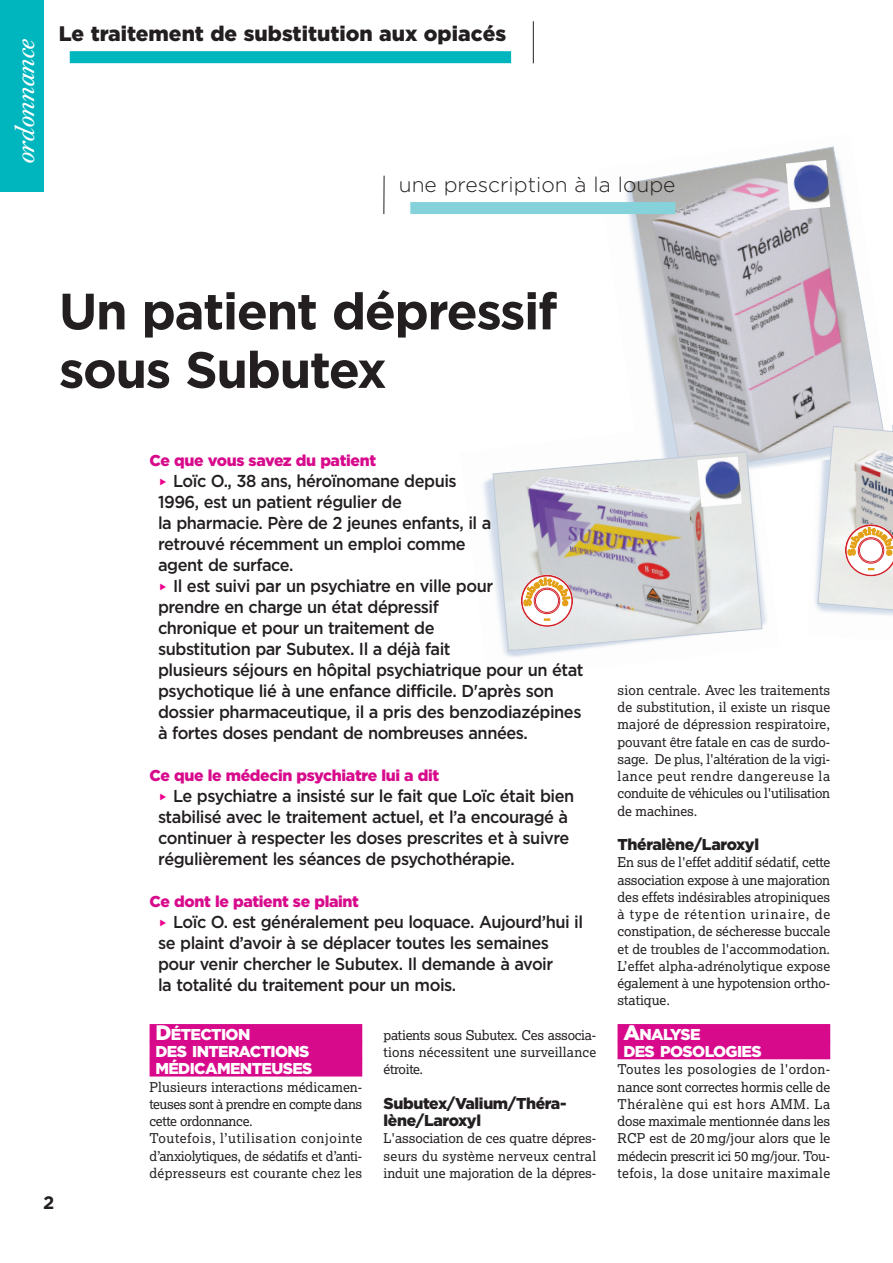
<style>
.page{position:relative;width:893px;height:1263px;background:#fff}
.page>*{position:absolute;margin:0;border:0;box-sizing:border-box;transform-origin:0 0}
.t1{font:700 51px/58.5px "Gotham";letter-spacing:-.03em;color:#231f20}
.t2{font:italic 27px "Bodoni Old Face BE";color:#fff}
.t3{font:900 21px "Gotham";color:#231f20}
.t4{font:300 21px "Gotham";color:#231f20}
.t5{font:700 18px "Gotham";color:#231f20}
.t6{font:500 17.25px/21px "Gotham";letter-spacing:-.03em;color:#231f20;scale:.95 1}
.t7{font:900 15.75px "Gotham";letter-spacing:-.02em;color:#d80a8c}
.t8{font:900 15.75px/17.2px "Gotham";letter-spacing:-.04em;color:#fff}
.t9{font:900 15.75px/17.2px "Gotham";letter-spacing:-.02em;color:#231f20}
.t10{font:13.5px/17.2px "Lexia Da Ma";letter-spacing:-.005em;color:#231f20;text-align:justify}
.s1{color:#ec008c}
.s2{font-size:21px}
</style>
<div class="page">
<div style="left:149px;top:1024px;width:213px;height:18px;background:#d80a8c"></div>
<div style="left:149px;top:1041px;width:213px;height:18px;background:#d80a8c"></div>
<div style="left:149px;top:1059px;width:213px;height:18px;background:#d80a8c"></div>
<div style="left:0;top:0;width:43px;height:191px;background:#00b6be"></div>
<svg style="left:629px;top:147px;width:254px;height:322px"></svg>
<div style="left:410px;top:202px;width:265px;height:12px;background:#86d2da"></div>
<hr style="left:383px;top:176px;width:1px;height:38px;background:#231f20">
<svg style="left:492px;top:451px;width:270px;height:200px;background:#d5d3d5"></svg>
<img style="left:697px;top:457px;width:44px;height:50px">
<img style="left:785px;top:160px;width:45px;height:50px">
<svg style="left:521px;top:575px;width:52px;height:52px"></svg>
<svg style="left:817px;top:426px;width:75px;height:190px"></svg>
<div style="left:70px;top:51px;width:441px;height:12px;background:#00b6be"></div>
<hr style="left:533px;top:21px;width:1px;height:42px;background:#231f20">
<div style="left:617px;top:1024px;width:213px;height:18px;background:#d80a8c"></div>
<div style="left:617px;top:1041px;width:213px;height:18px;background:#d80a8c"></div>
<h2 class="t2" style="left:14px;top:165px;width:128px;rotate:-90deg">ordonnance</h2>
<h3 class="t3" style="left:59px;top:26px;width:449px">Le traitement de substitution aux opiacés</h3>
<h3 class="t4" style="left:399px;top:177px;width:278px">une prescription à la loupe</h3>
<h1 class="t1" style="left:59px;top:286px;width:500px">Un patient dépressif sous Subutex</h1>
<h3 class="t5" style="left:43px;top:1196px;width:13px">2</h3>
<p class="t7" style="left:149px;top:455px;width:228px">Ce que vous savez du patient</p>
<p class="t6" style="left:158px;top:472px;width:352px"><span class="s1">◆</span> Loïc O., 38 ans, héroïnomane depuis<br>1996, est un patient régulier de<br>la pharmacie. Père de 2 jeunes enfants, il a retrouvé récemment un emploi comme agent de surface.</p>
<p class="t6" style="left:158px;top:577px;width:449px"><span class="s1">◆</span> Il est suivi par un psychiatre en ville pour<br>prendre en charge un état dépressif<br>chronique et pour un traitement de<br>substitution par Subutex. Il a déjà fait<br>plusieurs séjours en hôpital psychiatrique pour un état psychotique lié à une enfance difficile. D'après son dossier pharmaceutique, il a pris des benzodiazépines à fortes doses pendant de nombreuses années.</p>
<p class="t7" style="left:149px;top:770px;width:291px">Ce que le médecin psychiatre lui a dit</p>
<p class="t6" style="left:158px;top:787px;width:439px"><span class="s1">◆</span> Le psychiatre a insisté sur le fait que Loïc était bien stabilisé avec le traitement actuel, et l’a encouragé à continuer à respecter les doses prescrites et à suivre régulièrement les séances de psychothérapie.</p>
<p class="t7" style="left:149px;top:896px;width:211px">Ce dont le patient se plaint</p>
<p class="t6" style="left:158px;top:913px;width:449px"><span class="s1">◆</span> Loïc O. est généralement peu loquace. Aujourd’hui il se plaint d’avoir à se déplacer toutes les semaines pour venir chercher le Subutex. Il demande à avoir<br>la totalité du traitement pour un mois.</p>
<p class="t8" style="left:155px;top:1027px;width:159px"><span class="s2">D</span>ÉTECTION<br>DES INTERACTIONS<br>MÉDICAMENTEUSES</p>
<p class="t10" style="left:149px;top:1079px;width:214px;text-align:left">Plusieurs interactions médicamen&shy;teuses sont à prendre en compte dans cette ordonnance.<br>Toutefois, l’utilisation conjointe d’anxiolytiques, de sédatifs et d’anti&shy;dépresseurs est courante chez les</p>
<p class="t10" style="left:383px;top:1027px;width:214px">patients sous Subutex. Ces associa&shy;tions nécessitent une surveillance étroite.</p>
<p class="t9" style="left:383px;top:1096px;width:184px">Subutex/Valium/Théra&shy;lène/Laroxyl</p>
<p class="t10" style="left:383px;top:1131px;width:214px">L'association de ces quatre dépres&shy;seurs du système nerveux central induit une majoration de la dépres-</p>
<p class="t10" style="left:617px;top:682px;width:214px">sion centrale. Avec les traitements de substitution, il existe un risque majoré de dépression respiratoire, pouvant être fatale en cas de surdo&shy;sage. De plus, l'altération de la vigi&shy;lance peut rendre dangereuse la conduite de véhicules ou l'utilisation de machines.</p>
<p class="t9" style="left:617px;top:837px;width:143px">Théralène/Laroxyl</p>
<p class="t10" style="left:617px;top:855px;width:214px">En sus de l'effet additif sédatif, cette association expose à une majoration des effets indésirables atropiniques à type de rétention urinaire, de constipation, de sécheresse buccale et de troubles de l'accommodation.<br>L’effet alpha-adrénolytique expose également à une hypotension ortho&shy;statique.</p>
<p class="t8" style="left:623px;top:1027px;width:140px"><span class="s2">A</span>NALYSE<br>DES POSOLOGIES</p>
<p class="t10" style="left:617px;top:1062px;width:214px">Toutes les posologies de l'ordon&shy;nance sont correctes hormis celle de Théralène qui est hors AMM. La dose maximale mentionnée dans les RCP est de 20 mg/jour alors que le médecin prescrit ici 50 mg/jour. Tou&shy;tefois, la dose unitaire maximale</p>
</div>
